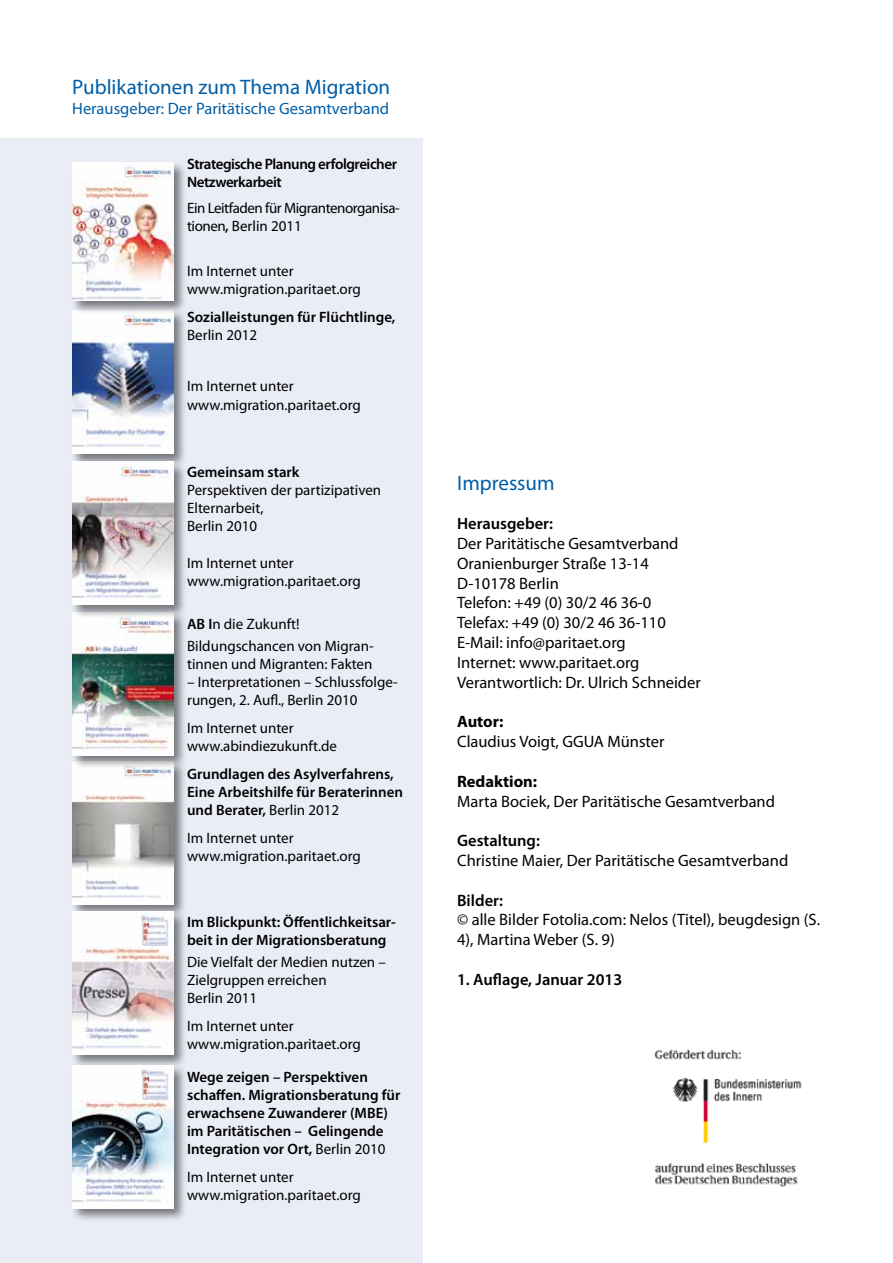
<style>
.page{position:relative;width:893px;height:1263px;background:#fff}
.page>*{position:absolute;margin:0;border:0;box-sizing:border-box;transform-origin:0 0}
.t1{font:21px "Myriad Pro";color:#005ea8}
.t2{font:16.5px/19.8px "Myriad Pro";color:#000}
.t3{font:600 16.5px "Myriad Pro";color:#000}
.t4{font:16.5px "Myriad Pro";color:#005ea8}
.t5{font:700 16.5px "Myriad Pro";color:#000}
.t6{font:15px/18px "Myriad Pro";color:#000}
.t7{font:600 15px/18px "Myriad Pro";color:#000}
.t8{font:15px/18px "Myriad Pro";letter-spacing:-.03em;color:#000}
.t9{font:600 15px/18px "Myriad Pro";letter-spacing:-.03em;color:#000}
.s1{font-weight:600}
.s2{font-weight:400}
</style>
<div class="page">
<div style="left:0;top:139px;width:422px;height:1124px;background:#eaedf6"></div>
<div style="left:70px;top:308px;width:118px;height:160px;background:#000;opacity:.5"></div>
<img style="left:72px;top:315px;width:102px;height:139px">
<div style="left:70px;top:160px;width:118px;height:155px;background:#000;opacity:.5"></div>
<img style="left:72px;top:163px;width:102px;height:138px">
<div style="left:70px;top:759px;width:118px;height:160px;background:#000;opacity:.5"></div>
<img style="left:72px;top:770px;width:102px;height:135px">
<div style="left:70px;top:909px;width:118px;height:159px;background:#000;opacity:.5"></div>
<img style="left:72px;top:912px;width:102px;height:142px">
<div style="left:70px;top:1063px;width:118px;height:159px;background:#000;opacity:.5"></div>
<img style="left:72px;top:1065px;width:102px;height:143px">
<div style="left:70px;top:610px;width:118px;height:160px;background:#000;opacity:.5"></div>
<img style="left:72px;top:619px;width:102px;height:136px">
<div style="left:70px;top:460px;width:118px;height:159px;background:#000;opacity:.5"></div>
<img style="left:72px;top:462px;width:102px;height:143px">
<img style="left:654px;top:1049px;width:148px;height:138px">
<h1 class="t1" style="left:72px;top:74px;width:319px">Publikationen zum Thema Migration</h1>
<p class="t4" style="left:72px;top:98px;width:318px">Herausgeber: Der Paritätische Gesamtverband</p>
<p class="t9" style="left:187px;top:154px;width:211px">Strategische Planung erfolgreicher<br>Netzwerkarbeit</p>
<p class="t8" style="left:187px;top:199px;width:214px">Ein Leitfaden für Migrantenorganisa&shy;tionen<span class="s1">,</span> Berlin 2011</p>
<p class="t6" style="left:187px;top:261px;width:175px">Im Internet unter www.migration.paritaet.org</p>
<p class="t7" style="left:187px;top:308px;width:210px">Sozialleistungen für Flüchtlinge,</p>
<p class="t6" style="left:187px;top:326px;width:72px">Berlin 2012</p>
<p class="t6" style="left:187px;top:375px;width:175px;line-height:19.8px">Im Internet unter www.migration.paritaet.org</p>
<p class="t7" style="left:187px;top:463px;width:114px">Gemeinsam stark</p>
<p class="t6" style="left:187px;top:481px;width:196px">Perspektiven der partizipativen<br>Elternarbeit,<br>Berlin 2010</p>
<p class="t6" style="left:187px;top:553px;width:175px">Im Internet unter www.migration.paritaet.org</p>
<p class="t6" style="left:187px;top:612px;width:188px;line-height:22.2px"><span class="s1">AB I</span>n die Zukunft!<br>Bildungschancen von Migran-</p>
<p class="t6" style="left:187px;top:655px;width:187px">tinnen und Migranten: Fakten</p>
<p class="t6" style="left:187px;top:673px;width:212px">– Interpretationen – Schlussfolge&shy;rungen, 2. Aufl., Berlin 2010</p>
<p class="t6" style="left:187px;top:718px;width:152px">Im Internet unter www.abindiezukunft.de</p>
<p class="t7" style="left:187px;top:764px;width:217px">Grundlagen des Asylverfahrens,<br>Eine Arbeitshilfe für Beraterinnen und Berater, <span class="s2">Berlin 2012</span></p>
<p class="t6" style="left:187px;top:828px;width:175px">Im Internet unter www.migration.paritaet.org</p>
<p class="t7" style="left:187px;top:912px;width:210px">Im Blickpunkt: Öffentlichkeitsar&shy;beit in der Migrationsberatung</p>
<p class="t6" style="left:187px;top:953px;width:200px">Die Vielfalt der Medien nutzen –<br>Zielgruppen erreichen<br>Berlin 2011</p>
<p class="t6" style="left:187px;top:1017px;width:175px">Im Internet unter www.migration.paritaet.org</p>
<p class="t7" style="left:187px;top:1067px;width:215px">Wege zeigen – Perspektiven schaffen. Migrationsberatung für erwachsene Zuwanderer (MBE) im Paritätischen – Gelingende<br>Integration vor Ort, <span class="s2">Berlin 2010</span></p>
<p class="t6" style="left:187px;top:1167px;width:175px">Im Internet unter www.migration.paritaet.org</p>
<h1 class="t1" style="left:457px;top:470px;width:99px">Impressum</h1>
<p class="t3" style="left:457px;top:513px;width:97px">Herausgeber:</p>
<p class="t2" style="left:457px;top:533px;width:245px">Der Paritätische Gesamtverband<br>Oranienburger Straße 13-14<br>D-10178 Berlin<br>Telefon: +49 (0) 30/2 46 36-0<br>Telefax: +49 (0) 30/2 46 36-110<br>E-Mail: info@paritaet.org<br>Internet: www.paritaet.org<br>Verantwortlich: Dr. Ulrich Schneider</p>
<p class="t5" style="left:457px;top:711px;width:48px">Autor:</p>
<p class="t2" style="left:457px;top:731px;width:209px">Claudius Voigt, GGUA Münster</p>
<p class="t5" style="left:457px;top:770px;width:82px">Redaktion:</p>
<p class="t2" style="left:457px;top:791px;width:319px">Marta Bociek, Der Paritätische Gesamtverband</p>
<p class="t3" style="left:457px;top:830px;width:84px">Gestaltung:</p>
<p class="t2" style="left:457px;top:850px;width:333px">Christine Maier, Der Paritätische Gesamtverband</p>
<p class="t3" style="left:457px;top:889px;width:47px">Bilder:</p>
<p class="t2" style="left:457px;top:910px;width:365px">© alle Bilder Fotolia.com: Nelos (Titel), beugdesign (S.<br>4), Martina Weber (S. 9)</p>
<p class="t3" style="left:457px;top:969px;width:167px">1. Auflage, Januar 2013</p>
</div>
